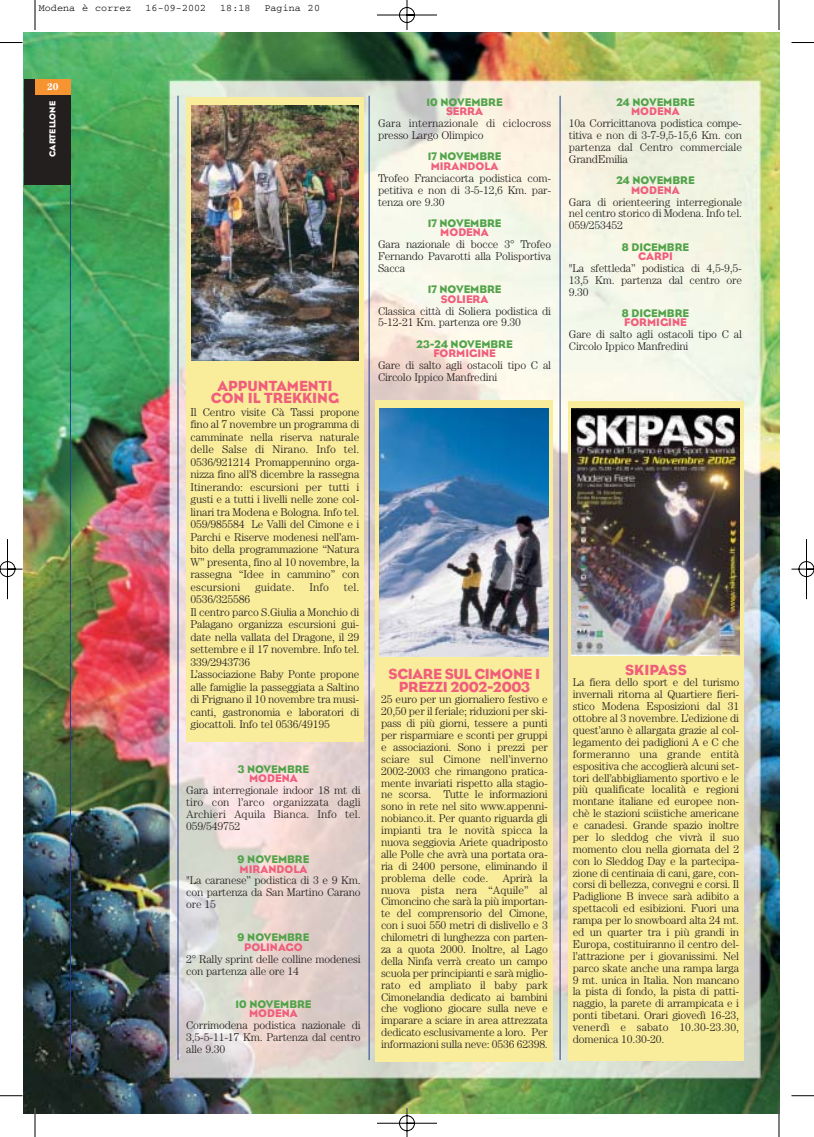
<style>
.page{position:relative;width:814px;height:1137px;background:#fff}
.page>*{position:absolute;margin:0;border:0;box-sizing:border-box;transform-origin:0 0}
.t1{font:15px/12.5px "Eagle";letter-spacing:-.015em;color:#f05e7c;text-align:center}
.t2{font:300 11.25px/11.9px "Century";letter-spacing:-.015em;color:#231f1f;text-align:justify}
.t3{font:11.25px "Eagle";color:#52a34a}
.t4{font:11.25px "Eagle";color:#f05e7c}
.t5{font:300 11.25px/11.9px "Century";letter-spacing:.005em;color:#231f1f}
.t6{font:10px "Courier";letter-spacing:.01em;color:#000}
.t7{font:700 10px "Century";color:#fff}
.t8{font:8.75px "Eagle";color:#fff}
</style>
<div class="page">
<img style="left:1px;top:0;width:813px;height:1136px">
<p class="t6" style="left:39px;top:5px;width:94px">Modena è correz</p>
<p class="t6" style="left:145px;top:5px;width:62px">16-09-2002</p>
<p class="t6" style="left:220px;top:5px;width:32px">18:18</p>
<p class="t6" style="left:264px;top:5px;width:57px">Pagina 20</p>
<p class="t7" style="left:47px;top:83px;width:13px">20</p>
<p class="t8" style="left:49px;top:157px;width:57px;rotate:-90deg">CARTELLONE</p>
<h1 class="t1" style="left:211px;top:381px;width:130px;line-height:11.9px">APPUNTAMENTI<br>CON IL TREKKING</h1>
<p class="t2" style="left:190px;top:406px;width:170px;line-height:12.5px">Il Centro visite Cà Tassi propone fino al 7 novembre un programma di camminate nella riserva naturale delle Salse di Nirano. Info tel.<br>0536/921214 Promappennino orga&shy;nizza fino all’8 dicembre la rassegna Itinerando: escursioni per tutti i gusti e a tutti i livelli nelle zone col&shy;linari tra Modena e Bologna. Info tel.<br>059/985584 Le Valli del Cimone e i Parchi e Riserve modenesi nell’am&shy;bito della programmazione “Natura W” presenta, fino al 10 novembre, la rassegna “Idee in cammino” con escursioni</p>
<p class="t5" style="left:255px;top:582px;width:41px">guidate.</p>
<p class="t2" style="left:309px;top:582px;width:21px">Info</p>
<p class="t2" style="left:344px;top:582px;width:17px">tel.</p>
<p class="t2" style="left:190px;top:594px;width:170px;line-height:12.5px;text-align:left">0536/325586<br>Il centro parco S.Giulia a Monchio di<br>Palagano organizza escursioni gui&shy;date nella vallata del Dragone, il 29 settembre e il 17 novembre. Info tel.<br>339/2943736<br>L’associazione Baby Ponte propone alle famiglie la passeggiata a Saltino di Frignano il 10 novembre tra musi&shy;canti, gastronomia e laboratori di giocattoli. Info tel 0536/49195</p>
<p class="t3" style="left:238px;top:765px;width:73px">3 NOVEMBRE</p>
<p class="t4" style="left:249px;top:774px;width:50px">MODENA</p>
<p class="t2" style="left:186px;top:785px;width:176px">Gara interregionale indoor 18 mt di tiro con l’arco organizzata dagli Archieri Aquila Bianca. Info tel.<br>059/549752</p>
<p class="t3" style="left:238px;top:855px;width:73px">9 NOVEMBRE</p>
<p class="t4" style="left:239px;top:864px;width:69px">MIRANDOLA</p>
<p class="t2" style="left:186px;top:875px;width:176px">"La caranese” podistica di 3 e 9 Km. con partenza da San Martino Carano ore 15</p>
<p class="t3" style="left:238px;top:933px;width:73px">9 NOVEMBRE</p>
<p class="t4" style="left:244px;top:942px;width:60px">POLINAGO</p>
<p class="t2" style="left:186px;top:953px;width:176px">2° Rally sprint delle colline modenesi con partenza alle ore 14</p>
<p class="t3" style="left:235px;top:999px;width:77px">10 NOVEMBRE</p>
<p class="t4" style="left:249px;top:1009px;width:50px">MODENA</p>
<p class="t2" style="left:186px;top:1020px;width:176px">Corrimodena podistica nazionale di 3,5-5-11-17 Km. Partenza dal centro alle 9.30</p>
<p class="t3" style="left:426px;top:98px;width:77px">10 NOVEMBRE</p>
<p class="t4" style="left:446px;top:107px;width:39px">SERRA</p>
<p class="t5" style="left:378px;top:118px;width:175px">Gara internazionale di ciclocross presso Largo Olimpico</p>
<p class="t3" style="left:428px;top:152px;width:75px">17 NOVEMBRE</p>
<p class="t4" style="left:431px;top:162px;width:69px">MIRANDOLA</p>
<p class="t2" style="left:378px;top:173px;width:175px">Trofeo Franciacorta podistica com&shy;petitiva e non di 3-5-12,6 Km. par&shy;tenza ore 9.30</p>
<p class="t3" style="left:428px;top:219px;width:75px">17 NOVEMBRE</p>
<p class="t4" style="left:440px;top:228px;width:50px">MODENA</p>
<p class="t2" style="left:378px;top:239px;width:175px">Gara nazionale di bocce 3° Trofeo Fernando Pavarotti alla Polisportiva Sacca</p>
<p class="t3" style="left:428px;top:285px;width:75px">17 NOVEMBRE</p>
<p class="t4" style="left:441px;top:295px;width:49px">SOLIERA</p>
<p class="t2" style="left:378px;top:305px;width:175px">Classica città di Soliera podistica di<br>5-12-21 Km. partenza ore 9.30</p>
<p class="t3" style="left:416px;top:340px;width:98px">23-24 NOVEMBRE</p>
<p class="t4" style="left:433px;top:349px;width:64px">FORMIGINE</p>
<p class="t2" style="left:378px;top:360px;width:175px">Gare di salto agli ostacoli tipo C al<br>Circolo Ippico Manfredini</p>
<h1 class="t1" style="left:388px;top:669px;width:153px">SCIARE SUL CIMONE I<br>PREZZI 2002-2003</h1>
<p class="t2" style="left:381px;top:694px;width:168px">25 euro per un giornaliero festivo e 20,50 per il feriale; riduzioni per ski&shy;pass di più giorni, tessere a punti per risparmiare e sconti per gruppi e associazioni. Sono i prezzi per sciare sul Cimone nell’inverno 2002-2003 che rimangono pratica&shy;mente invariati rispetto alla stagio&shy;ne scorsa. Tutte le informazioni sono in rete nel sito www.appenni&shy;nobianco.it. Per quanto riguarda gli impianti tra le novità spicca la nuova seggiovia Ariete quadriposto alle Polle che avrà una portata ora&shy;ria di 2400 persone, eliminando il problema delle code. Aprirà la nuova pista nera “Aquile” al Cimoncino che sarà la più importan&shy;te del comprensorio del Cimone, con i suoi 550 metri di dislivello e 3 chilometri di lunghezza con parten&shy;za a quota 2000. Inoltre, al Lago della Ninfa verrà creato un campo scuola per principianti e sarà miglio&shy;rato ed ampliato il baby park Cimonelandia dedicato ai bambini che vogliono giocare sulla neve e imparare a sciare in area attrezzata dedicato esclusivamente a loro. Per informazioni sulla neve: 0536 62398.</p>
<p class="t3" style="left:616px;top:98px;width:80px">24 NOVEMBRE</p>
<p class="t4" style="left:631px;top:107px;width:50px">MODENA</p>
<p class="t2" style="left:569px;top:118px;width:175px">10a Corricittanova podistica compe&shy;titiva e non di 3-7-9,5-15,6 Km. con partenza dal Centro commerciale GrandEmilia</p>
<p class="t3" style="left:616px;top:176px;width:80px">24 NOVEMBRE</p>
<p class="t4" style="left:631px;top:186px;width:50px">MODENA</p>
<p class="t2" style="left:569px;top:197px;width:175px">Gara di orienteering interregionale nel centro storico di Modena. Info tel.<br>059/253452</p>
<p class="t3" style="left:622px;top:243px;width:69px">8 DICEMBRE</p>
<p class="t4" style="left:638px;top:252px;width:36px">CARPI</p>
<p class="t2" style="left:569px;top:263px;width:175px">"La sfettleda” podistica di 4,5-9,5- 13,5 Km. partenza dal centro ore 9.30</p>
<p class="t3" style="left:622px;top:309px;width:69px">8 DICEMBRE</p>
<p class="t4" style="left:624px;top:318px;width:64px">FORMIGINE</p>
<p class="t2" style="left:569px;top:329px;width:175px">Gare di salto agli ostacoli tipo C al<br>Circolo Ippico Manfredini</p>
<h1 class="t1" style="left:625px;top:664px;width:63px">SKIPASS</h1>
<p class="t2" style="left:573px;top:677px;width:168px">La fiera dello sport e del turismo invernali ritorna al Quartiere fieri&shy;stico Modena Esposizioni dal 31 ottobre al 3 novembre. L’edizione di quest’anno è allargata grazie al col&shy;legamento dei padiglioni A e C che formeranno una grande entità espositiva che accoglierà alcuni set&shy;tori dell’abbigliamento sportivo e le più qualificate località e regioni montane italiane ed europee non&shy;chè le stazioni sciistiche americane e canadesi. Grande spazio inoltre per lo sleddog che vivrà il suo momento clou nella giornata del 2 con lo Sleddog Day e la partecipa&shy;zione di centinaia di cani, gare, con&shy;corsi di bellezza, convegni e corsi. Il Padiglione B invece sarà adibito a spettacoli ed esibizioni. Fuori una rampa per lo snowboard alta 24 mt. ed un quarter tra i più grandi in Europa, costituiranno il centro del&shy;l’attrazione per i giovanissimi. Nel parco skate anche una rampa larga 9 mt. unica in Italia. Non mancano la pista di fondo, la pista di patti&shy;naggio, la parete di arrampicata e i ponti tibetani. Orari giovedì 16-23, venerdì e sabato 10.30-23.30, domenica 10.30-20.</p>
</div>
